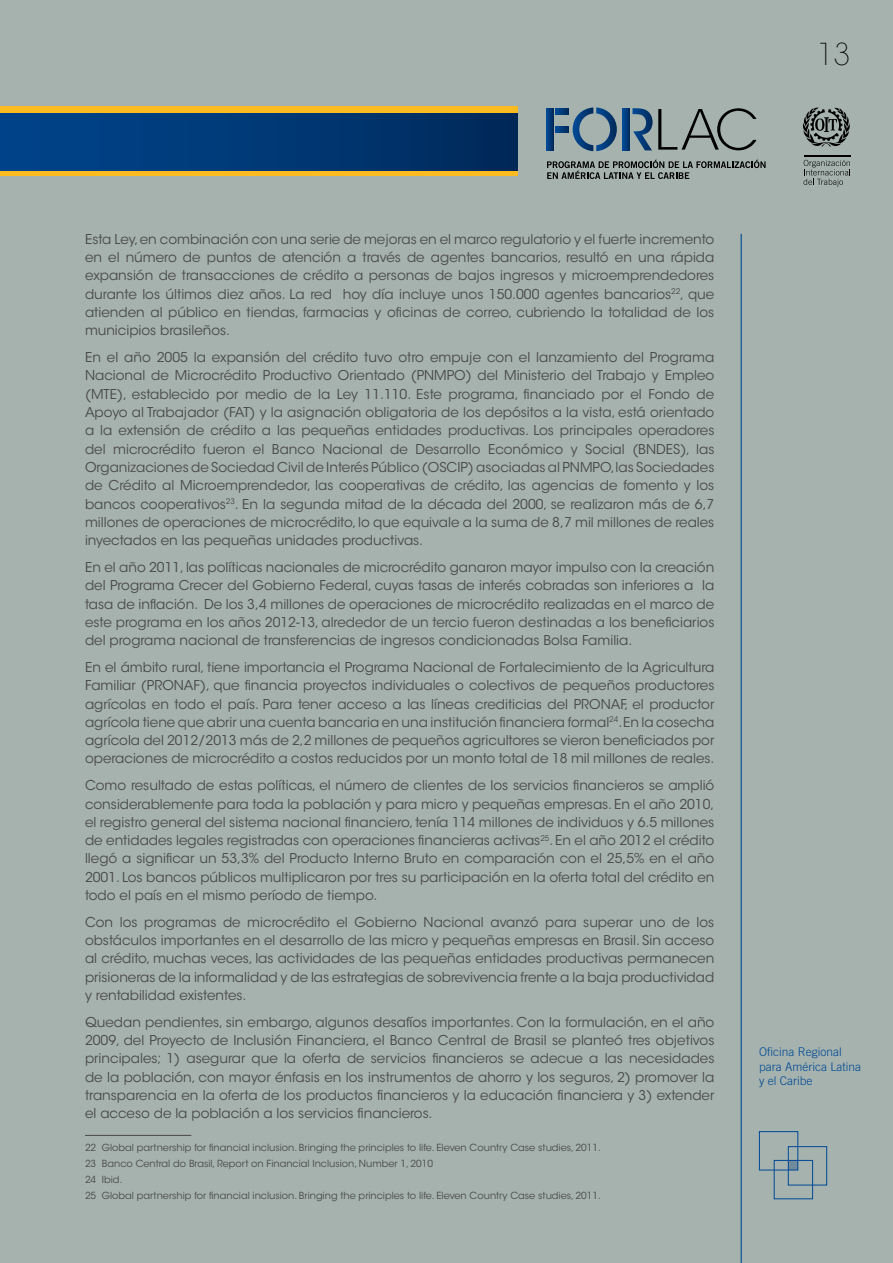
<style>
.page{position:relative;width:893px;height:1263px;background:#a5b2ad}
.page>*{position:absolute;margin:0;border:0;box-sizing:border-box;transform-origin:0 0}
.t1{font:200 30px "ITC Avant Garde Std";color:#000}
.texto{font:13.5px/18.3px "ITC Avant Garde Std";color:#4a4a49;text-align:justify}
.t2{font:300 12px/14.4px "Trade Gothic LT Std";color:#004996}
.nota_al_pie{font:9.75px "ITC Avant Garde Std";color:#4a4a49}
</style>
<div class="page">
<hr style="left:741px;top:234px;width:1px;height:1029px;background:#004996">
<div style="left:788px;top:1160px;width:10px;height:10px;background:#718b9d"></div>
<div style="left:774px;top:1160px;width:39px;height:39px;border:1px solid #004996"></div>
<div style="left:759px;top:1131px;width:39px;height:39px;border:1px solid #004996"></div>
<div style="left:788px;top:1146px;width:39px;height:39px;border:1px solid #004996"></div>
<div style="left:0;top:106px;width:518px;height:70px;background:#fbbb21"></div>
<div style="left:0;top:113px;width:518px;height:57px;background:linear-gradient(to right,#00458d,#002a5b)"></div>
<svg style="left:803px;top:107px;width:47px;height:40px"></svg>
<hr style="left:804px;top:155px;width:46px;height:1px;background:#000">
<svg style="left:803px;top:160px;width:47px;height:26px"></svg>
<svg style="left:547px;top:160px;width:219px;height:19px"></svg>
<svg style="left:546px;top:108px;width:7px;height:42px"></svg>
<svg style="left:556px;top:107px;width:61px;height:44px"></svg>
<svg style="left:623px;top:108px;width:7px;height:42px"></svg>
<svg style="left:632px;top:108px;width:124px;height:42px"></svg>
<hr style="left:85px;top:1135px;width:106px;height:1px;background:#4a4a49">
<h1 class="t1" style="left:817px;top:36px;width:35px">13</h1>
<p class="texto" style="left:85px;top:230px;width:631px">Esta Ley, en combinación con una serie de mejoras en el marco regulatorio y el fuerte incremento en el número de puntos de atención a través de agentes bancarios, resultó en una rápida expansión de transacciones de crédito a personas de bajos ingresos y microemprendedores durante los últimos diez años. La red hoy día incluye unos 150.000 agentes bancarios<sup>22</sup>, que atienden al público en tiendas, farmacias y oficinas de correo, cubriendo la totalidad de los municipios brasileños.</p>
<p class="texto" style="left:85px;top:348px;width:631px">En el año 2005 la expansión del crédito tuvo otro empuje con el lanzamiento del Programa Nacional de Microcrédito Productivo Orientado (PNMPO) del Ministerio del Trabajo y Empleo (MTE), establecido por medio de la Ley 11.110. Este programa, financiado por el Fondo de Apoyo al Trabajador (FAT) y la asignación obligatoria de los depósitos a la vista, está orientado a la extensión de crédito a las pequeñas entidades productivas. Los principales operadores del microcrédito fueron el Banco Nacional de Desarrollo Económico y Social (BNDES), las Organizaciones de Sociedad Civil de Interés Público (OSCIP) asociadas al PNMPO,las Sociedades de Crédito al Microemprendedor, las cooperativas de crédito, las agencias de fomento y los bancos cooperativos<sup>23</sup>. En la segunda mitad de la década del 2000, se realizaron más de 6,7 millones de operaciones de microcrédito, lo que equivale a la suma de 8,7 mil millones de reales inyectados en las pequeñas unidades productivas.</p>
<p class="texto" style="left:85px;top:558px;width:631px">En el año 2011, las políticas nacionales de microcrédito ganaron mayor impulso con la creación del Programa Crecer del Gobierno Federal, cuyas tasas de interés cobradas son inferiores a la tasa de inflación. De los 3,4 millones de operaciones de microcrédito realizadas en el marco de este programa en los años 2012-13, alrededor de un tercio fueron destinadas a los beneficiarios del programa nacional de transferencias de ingresos condicionadas Bolsa Familia.</p>
<p class="texto" style="left:85px;top:658px;width:631px">En el ámbito rural, tiene importancia el Programa Nacional de Fortalecimiento de la Agricultura Familiar (PRONAF), que financia proyectos individuales o colectivos de pequeños productores agrícolas en todo el país. Para tener acceso a las líneas crediticias del PRONAF, el productor agrícola tiene que abrir una cuenta bancaria en una institución financiera formal<sup>24</sup>. En la cosecha agrícola del 2012/2013 más de 2,2 millones de pequeños agricultores se vieron beneficiados por operaciones de microcrédito a costos reducidos por un monto total de 18 mil millones de reales.</p>
<p class="texto" style="left:85px;top:776px;width:631px">Como resultado de estas políticas, el número de clientes de los servicios financieros se amplió considerablemente para toda la población y para micro y pequeñas empresas. En el año 2010, el registro general del sistema nacional financiero, tenía 114 millones de individuos y 6.5 millones de entidades legales registradas con operaciones financieras activas<sup>25</sup>. En el año 2012 el crédito llegó a significar un 53,3% del Producto Interno Bruto en comparación con el 25,5% en el año 2001. Los bancos públicos multiplicaron por tres su participación en la oferta total del crédito en todo el país en el mismo período de tiempo.</p>
<p class="texto" style="left:85px;top:913px;width:631px">Con los programas de microcrédito el Gobierno Nacional avanzó para superar uno de los obstáculos importantes en el desarrollo de las micro y pequeñas empresas en Brasil. Sin acceso al crédito, muchas veces, las actividades de las pequeñas entidades productivas permanecen prisioneras de la informalidad y de las estrategias de sobrevivencia frente a la baja productividad y rentabilidad existentes.</p>
<p class="texto" style="left:85px;top:1013px;width:631px">Quedan pendientes, sin embargo, algunos desafíos importantes. Con la formulación, en el año 2009, del Proyecto de Inclusión Financiera, el Banco Central de Brasil se planteó tres objetivos principales; 1) asegurar que la oferta de servicios financieros se adecue a las necesidades de la población, con mayor énfasis en los instrumentos de ahorro y los seguros, 2) promover la transparencia en la oferta de los productos financieros y la educación financiera y 3) extender el acceso de la población a los servicios financieros.</p>
<p class="nota_al_pie" style="left:85px;top:1142px;width:517px">22 Global partnership for financial inclusion. Bringing the principles to life. Eleven Country Case studies, 2011.</p>
<p class="nota_al_pie" style="left:85px;top:1158px;width:349px">23 Banco Central do Brasil, Report on Financial Inclusion, Number 1, 2010</p>
<p class="nota_al_pie" style="left:85px;top:1174px;width:39px">24 Ibid.</p>
<p class="nota_al_pie" style="left:85px;top:1190px;width:517px">25 Global partnership for financial inclusion. Bringing the principles to life. Eleven Country Case studies, 2011.</p>
<p class="t2" style="left:759px;top:1044px;width:103px">Oficina Regional para América Latina y el Caribe</p>
</div>
